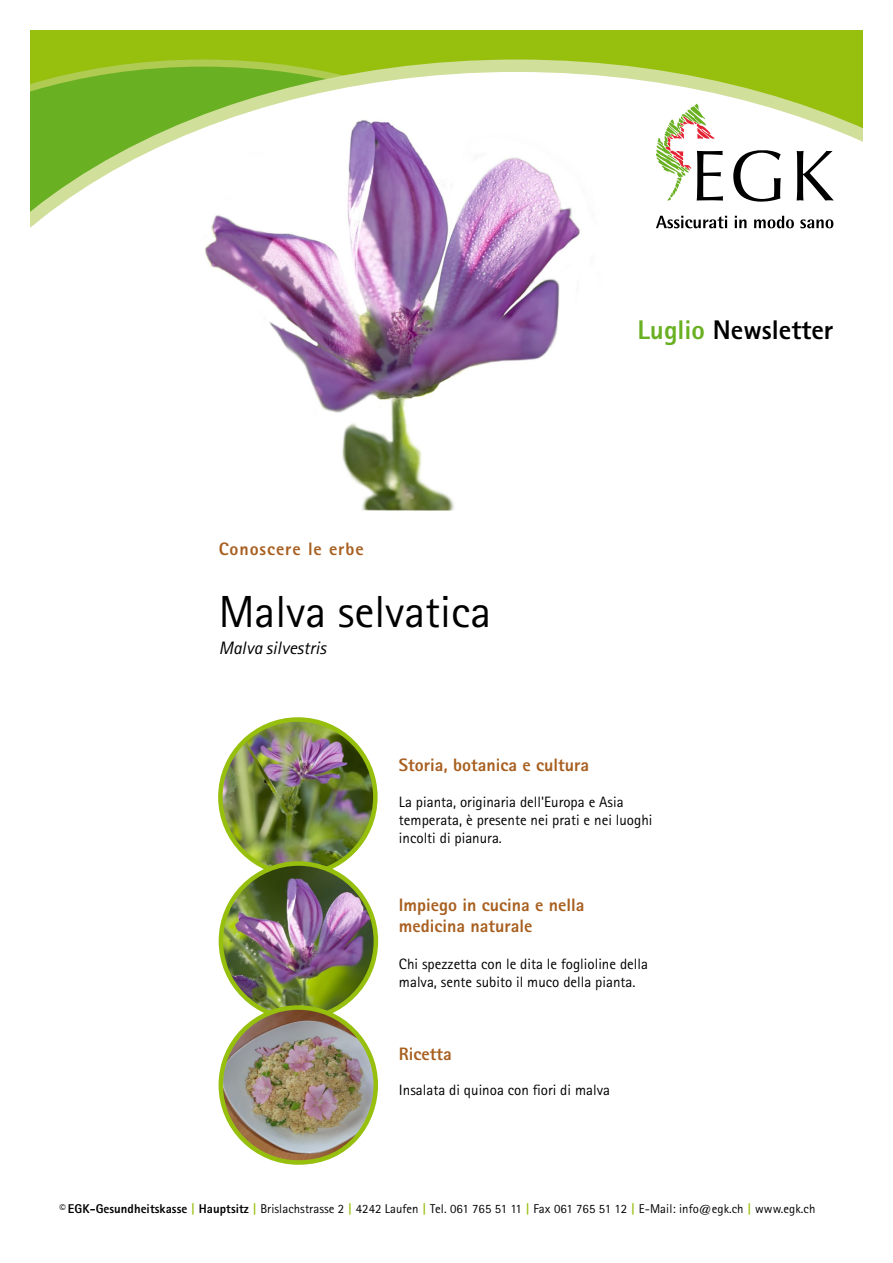
<style>
.page{position:relative;width:893px;height:1263px;background:#fff}
.page>*{position:absolute;margin:0;border:0;box-sizing:border-box;transform-origin:0 0}
.t1{font:45px "Rotis Sans Serif";color:#000}
.t2{font:800 27px "Rotis Sans Serif";color:#000}
.t3{font:800 18px/21px "Rotis Sans Serif";color:#a85f20}
.t4{font:italic 18px "Rotis Sans Serif";color:#000}
.t5{font:800 18px "Rotis Sans Serif";letter-spacing:.05em;color:#a85f20}
.t6{font:15px/18px "Rotis Sans Serif";color:#000}
.t7{font:12.75px "Rotis Sans Serif";letter-spacing:.005em;color:#000}
.s1{color:#6ab023}
.s2{font-weight:800}
.s3{font-weight:800;color:#97bf0d}
</style>
<div class="page">
<div style="left:0;top:0;width:893px;height:200px;background:#97bf0d"></div>
<div style="left:0;top:0;width:893px;height:30px;background:#fff"></div>
<svg style="left:30px;top:60px;width:833px;height:451px"></svg>
<svg style="left:656px;top:104px;width:67px;height:97px"></svg>
<svg style="left:733px;top:150px;width:48px;height:52px"></svg>
<svg style="left:797px;top:151px;width:36px;height:50px"></svg>
<svg style="left:656px;top:216px;width:71px;height:12px"></svg>
<svg style="left:735px;top:216px;width:11px;height:12px"></svg>
<svg style="left:754px;top:216px;width:40px;height:12px"></svg>
<svg style="left:800px;top:219px;width:33px;height:9px"></svg>
<div style="left:0;top:0;width:30px;height:1263px;background:#fff"></div>
<div style="left:863px;top:0;width:30px;height:1263px;background:#fff"></div>
<img style="left:220px;top:720px;width:155px;height:154px">
<div style="left:218px;top:717px;width:160px;height:160px;border:4px solid #97bf0d;border-radius:50%"></div>
<img style="left:221px;top:863px;width:155px;height:155px;border-radius:77px">
<div style="left:219px;top:861px;width:159px;height:160px;border:4px solid #97bf0d;border-radius:50%"></div>
<img style="left:221px;top:1007px;width:155px;height:154px">
<div style="left:219px;top:1005px;width:159px;height:160px;border:4px solid #97bf0d;border-radius:50%"></div>
<p class="t5" style="left:219px;top:538px;width:147px">Conoscere le erbe</p>
<h1 class="t1" style="left:219px;top:585px;width:274px">Malva selvatica</h1>
<p class="t4" style="left:219px;top:637px;width:109px">Malva silvestris</p>
<h2 class="t2" style="left:637px;top:313px;width:197px"><span class="s1">Luglio</span> Newsletter</h2>
<p class="t3" style="left:399px;top:754px;width:192px">Storia, botanica e cultura</p>
<p class="t6" style="left:399px;top:793px;width:255px">La pianta, originaria dell'Europa e Asia temperata, è presente nei prati e nei luoghi incolti di pianura.</p>
<p class="t3" style="left:399px;top:894px;width:187px">Impiego in cucina e nella medicina naturale</p>
<p class="t6" style="left:399px;top:955px;width:251px">Chi spezzetta con le dita le foglioline della malva, sente subito il muco della pianta.</p>
<p class="t3" style="left:399px;top:1043px;width:54px">Ricetta</p>
<p class="t6" style="left:399px;top:1081px;width:213px">Insalata di quinoa con fiori di malva</p>
<p class="t7" style="left:60px;top:1201px;width:757px"><span class="s2">© EGK-Gesundheitskasse</span> <span class="s3">|</span> <span class="s2">Hauptsitz</span> <span class="s3">|</span> Brislachstrasse 2 <span class="s3">|</span> 4242 Laufen <span class="s3">|</span> Tel. 061 765 51 11 <span class="s3">|</span> Fax 061 765 51 12 <span class="s3">|</span> E-Mail: info@egk.ch <span class="s3">|</span> www.egk.ch</p>
</div>
